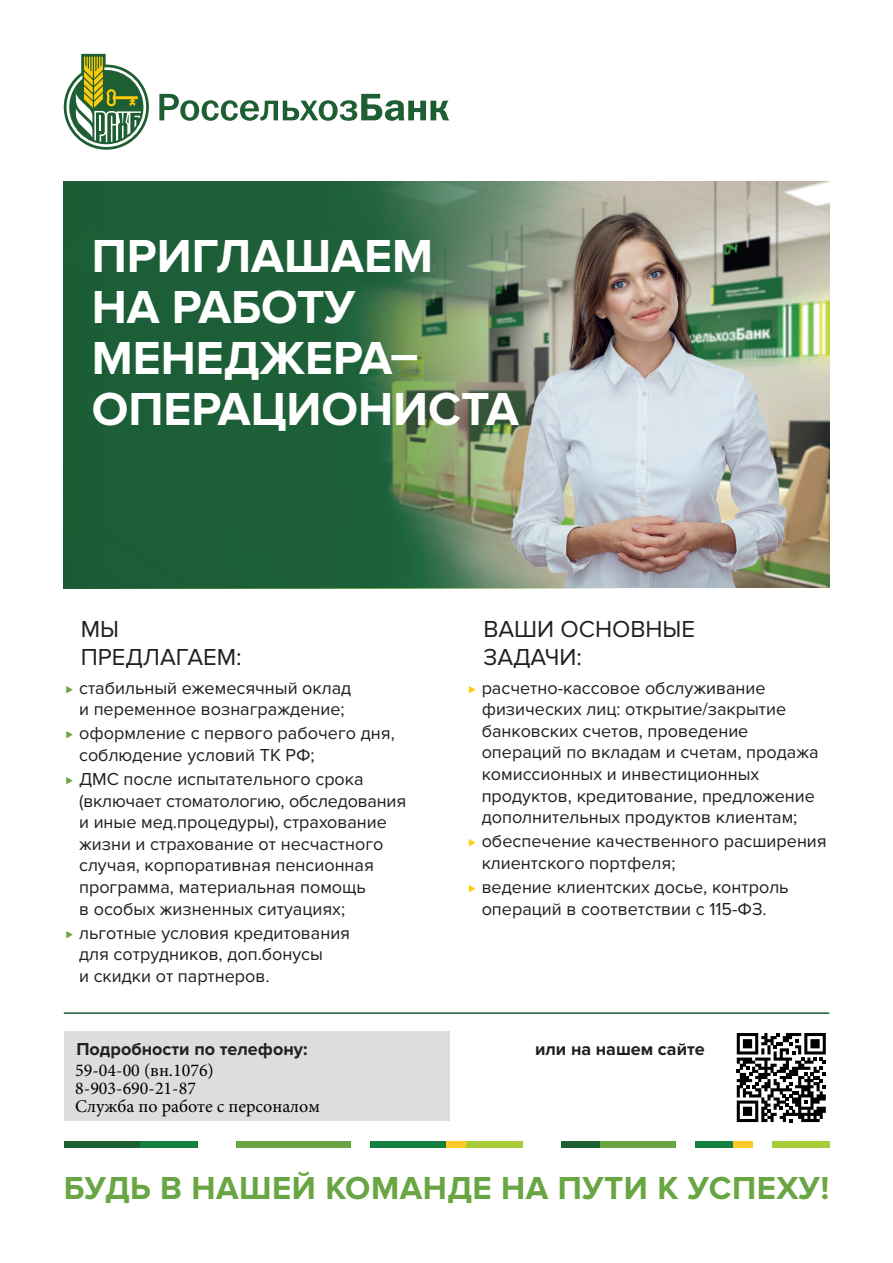
<style>
.page{position:relative;width:893px;height:1263px;background:#fff}
.page>*{position:absolute;margin:0;border:0;box-sizing:border-box;transform-origin:0 0}
.t1{font:700 48px/51px "Proxima Nova";color:#fff}
.t2{font:700 33px "Proxima Nova";letter-spacing:.015em;color:#69a643}
.t3{font:24px/28.5px "Proxima Nova";color:#231f20}
.t4{font:18px/21.6px "Proxima Nova";color:#231f20}
.t5{font:18px/18px "Minion Pro";color:#000}
.t6{font:700 18px "Proxima Nova";color:#231f20}
</style>
<div class="page">
<div style="left:64px;top:1031px;width:385px;height:89px;background:#dcdddf"></div>
<div style="left:695px;top:1141px;width:39px;height:7px;background:#157f3f"></div>
<div style="left:64px;top:1141px;width:134px;height:7px;background:#1b5f33"></div>
<div style="left:466px;top:1141px;width:57px;height:7px;background:#a9cc38"></div>
<div style="left:236px;top:1141px;width:115px;height:7px;background:#69a643"></div>
<div style="left:370px;top:1141px;width:76px;height:7px;background:#157f3f"></div>
<div style="left:600px;top:1141px;width:76px;height:7px;background:#69a643"></div>
<div style="left:446px;top:1141px;width:20px;height:7px;background:#feca26"></div>
<div style="left:734px;top:1141px;width:19px;height:7px;background:#feca26"></div>
<div style="left:140px;top:1141px;width:58px;height:7px;background:#157f3f"></div>
<div style="left:772px;top:1141px;width:57px;height:7px;background:#a9cc38"></div>
<div style="left:561px;top:1141px;width:39px;height:7px;background:#1b5f33"></div>
<svg style="left:737px;top:1033px;width:89px;height:89px"></svg>
<svg style="left:159px;top:94px;width:290px;height:27px"></svg>
<svg style="left:64px;top:54px;width:85px;height:96px"></svg>
<hr style="left:64px;top:1012px;width:765px;height:2px;background:#1e5e33">
<svg style="left:64px;top:183px;width:570px;height:406px;background:#2d6840"></svg>
<img style="left:483px;top:200px;width:342px;height:388px">
<h1 class="t1" style="left:92px;top:231px;width:429px">ПРИГЛАШАЕМ<br>НА РАБОТУ<br>МЕНЕДЖЕРА–<br>ОПЕРАЦИОНИСТА</h1>
<h3 class="t3" style="left:81px;top:615px;width:163px">МЫ<br>ПРЕДЛАГАЕМ:</h3>
<p class="t4" style="left:79px;top:677px;width:274px">стабильный ежемесячный оклад и переменное вознаграждение;</p>
<p class="t4" style="left:79px;top:723px;width:317px">оформление с первого рабочего дня, соблюдение условий ТК РФ;</p>
<p class="t4" style="left:79px;top:768px;width:329px">ДМС после испытательного срока (включает стоматологию, обследования и иные мед.процедуры), страхование жизни и страхование от несчастного случая, корпоративная пенсионная программа, материальная помощь<br>в особых жизненных ситуациях;</p>
<p class="t4" style="left:79px;top:922px;width:273px">льготные условия кредитования для сотрудников, доп.бонусы<br>и скидки от партнеров.</p>
<h3 class="t3" style="left:483px;top:615px;width:195px">Ваши основные зада</h3>
<h3 class="t3" style="left:545px;top:643px;width:39px">чи:</h3>
<p class="t4" style="left:482px;top:677px;width:338px">расчетно-кассовое обслуживание физических лиц: открытие/закрытие банковских счетов, проведение операций по вкладам и счетам, продажа комиссионных и инвестиционных продуктов, кредитование, предложение дополнительных продуктов клиентам;</p>
<p class="t4" style="left:482px;top:831px;width:347px">обеспечение качественного расширения клиентского портфеля;</p>
<p class="t4" style="left:482px;top:876px;width:308px">ведение клиентских досье, контроль операций в соответствии с 115-ФЗ.</p>
<p class="t6" style="left:76px;top:1039px;width:233px">Подробности по телефону:</p>
<p class="t6" style="left:535px;top:1039px;width:171px">или на нашем сайте</p>
<p class="t5" style="left:75px;top:1061px;width:246px">59-04-00 (вн.1076)<br>8-903-690-21-87<br>Служба по работе с персоналом</p>
<h2 class="t2" style="left:64px;top:1169px;width:767px">БУДЬ В НАШЕЙ КОМАНДЕ НА ПУТИ К УСПЕХУ!</h2>
</div>
